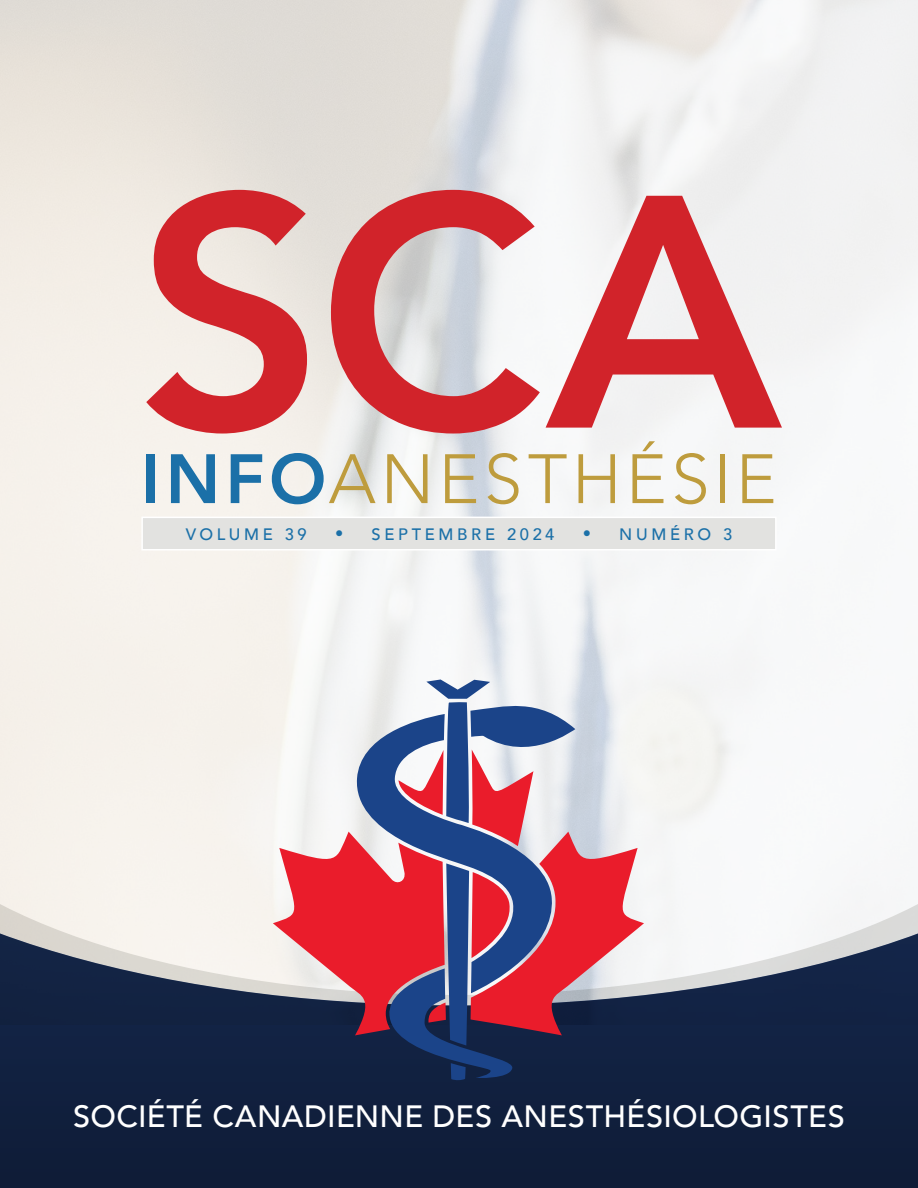
<style>
.page{position:relative;width:918px;height:1188px;background:#fff}
.page>*{position:absolute;margin:0;border:0;box-sizing:border-box;transform-origin:0 0}
.t1{font:800 327.45px "Avenir";color:#d1232a}
.t2{font:300 69px "Avenir";letter-spacing:.065em;color:#be9c3d}
.t3{font:500 30.75px "Avenir";letter-spacing:.01em;color:#fff}
.t4{font:500 16.5px "Avenir";letter-spacing:.22em;color:#1b70a8}
.s1{font-weight:800;color:#1b70a8}
</style>
<div class="page">
<svg style="left:0;top:801px;width:918px;height:387px;fill:#122242"></svg>
<svg style="left:273px;top:680px;width:371px;height:401px"></svg>
<div style="left:141px;top:517px;width:636px;height:34px;background:#e2e2e0;border:2px solid #fff"></div>
<p class="t1" style="left:136px;top:59px;width:647px">SCA</p>
<p class="t2" style="left:141px;top:439px;width:637px"><span class="s1">INFO</span>ANESTHÉSIE</p>
<p class="t4" style="left:186px;top:520px;width:123px">VOLUME 39</p>
<p class="t4" style="left:335px;top:520px;width:221px">• SEPTEMBRE 2024</p>
<p class="t4" style="left:583px;top:520px;width:151px">• NUMÉRO 3</p>
<p class="t3" style="left:73px;top:1090px;width:773px">SOCIÉTÉ CANADIENNE DES ANESTHÉSIOLOGISTES</p>
</div>
